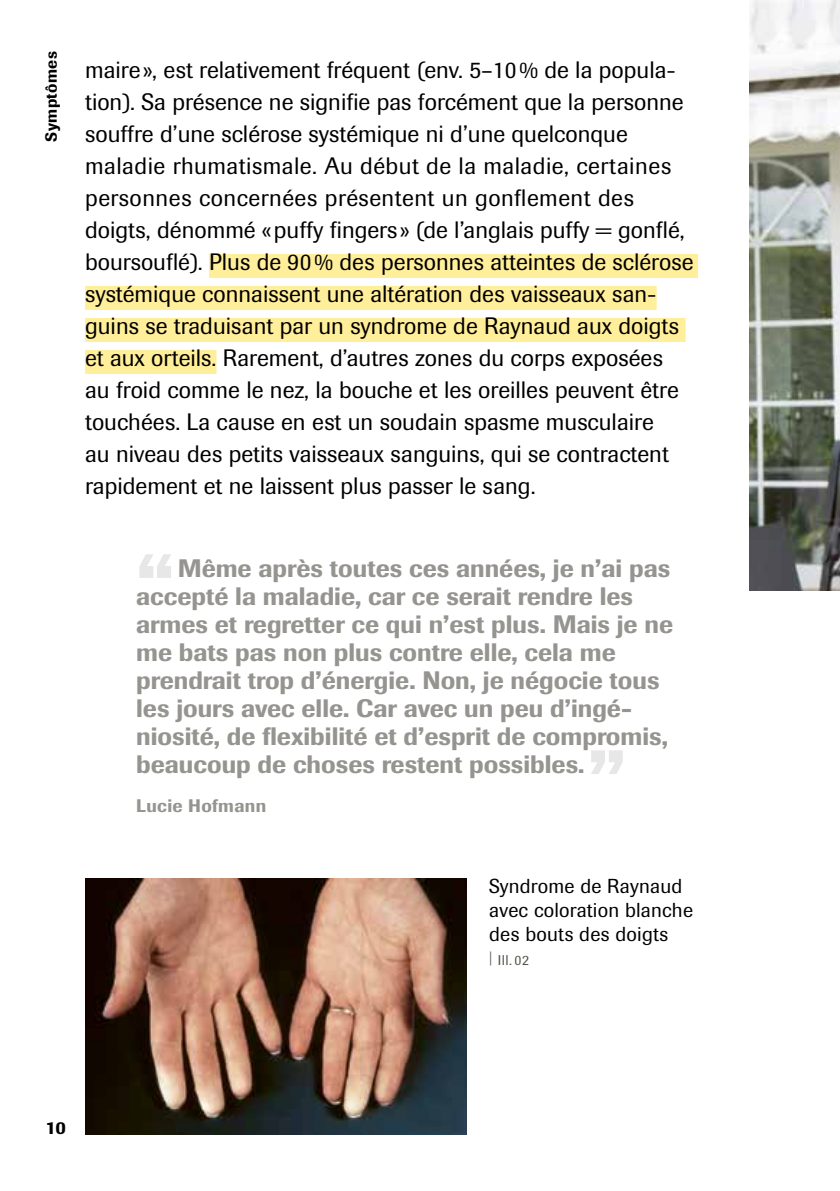
<style>
.page{position:relative;width:840px;height:1191px;background:#fff}
.page>*{position:absolute;margin:0;border:0;box-sizing:border-box;transform-origin:0 0}
.t1{font:500 80px "Imago";color:#e7e7e7}
.t2{font:500 25px/28px "Imago";color:#959490}
.t3{font:23.6px/32px "Imago";color:#000}
.t4{font:20px/24px "Imago";letter-spacing:.01em;color:#000}
.t5{font:500 18px "Imago";letter-spacing:.02em;color:#959490}
.t6{font:500 18px "Imago";color:#000}
.t7{font:500 16px "Imago";letter-spacing:.03em;color:#000}
.t8{font:14px "Imago";color:#57544b}
</style>
<div class="page">
<div style="left:209px;top:254px;width:488px;height:24px;background:#ffee9a"></div>
<div style="left:85px;top:286px;width:571px;height:24px;background:#ffee9a"></div>
<div style="left:85px;top:318px;width:600px;height:24px;background:#ffee9a"></div>
<div style="left:85px;top:350px;width:131px;height:24px;background:#ffee9a"></div>
<img style="left:749px;top:0;width:90px;height:590px">
<img style="left:85px;top:878px;width:381px;height:256px">
<p class="t7" style="left:41px;top:142px;width:92px;rotate:-90deg">Symptômes</p>
<p class="t3" style="left:85px;top:54px;width:609px">maire», est relativement fréquent (env. 5–10% de la popula&shy;tion). Sa présence ne signifie pas forcément que la personne souffre d’une sclérose systémique ni d’une quelconque maladie rhumatismale. Au début de la maladie, certaines personnes concernées présentent un gonflement des doigts, dénommé «puffy fingers » (de l’anglais puffy = gonflé, boursouflé). Plus de 90% des personnes atteintes de sclérose systémique connaissent une altération des vaisseaux san&shy;guins se traduisant par un syndrome de Raynaud aux doigts et aux orteils. Rarement, d’autres zones du corps exposées au froid comme le nez, la bouche et les oreilles peuvent être touchées. La cause en est un soudain spasme musculaire<br>au niveau des petits vaisseaux sanguins, qui se contractent rapidement et ne laissent plus passer le sang.</p>
<h1 class="t1" style="left:136px;top:534px;width:40px">“</h1>
<p class="t2" style="left:136px;top:554px;width:538px;text-indent:41px">Même après toutes ces années, je n’ai pas accepté la maladie, car ce serait rendre les armes et regretter ce qui n’est plus. Mais je ne me bats pas non plus contre elle, cela me prendrait trop d’énergie. Non, je négocie tous les jours avec elle. Car avec un peu d’ingé&shy;niosité, de flexibilité et d’esprit de compromis, beaucoup de choses restent possibles.</p>
<p class="t5" style="left:136px;top:794px;width:131px">Lucie Hofmann</p>
<h1 class="t1" style="left:587px;top:730px;width:40px">”</h1>
<p class="t4" style="left:489px;top:874px;width:205px">Syndrome de Raynaud avec coloration blanche des bouts des doigts</p>
<p class="t8" style="left:489px;top:952px;width:41px">| Ill. 02</p>
<p class="t6" style="left:45px;top:1117px;width:22px">10</p>
</div>
